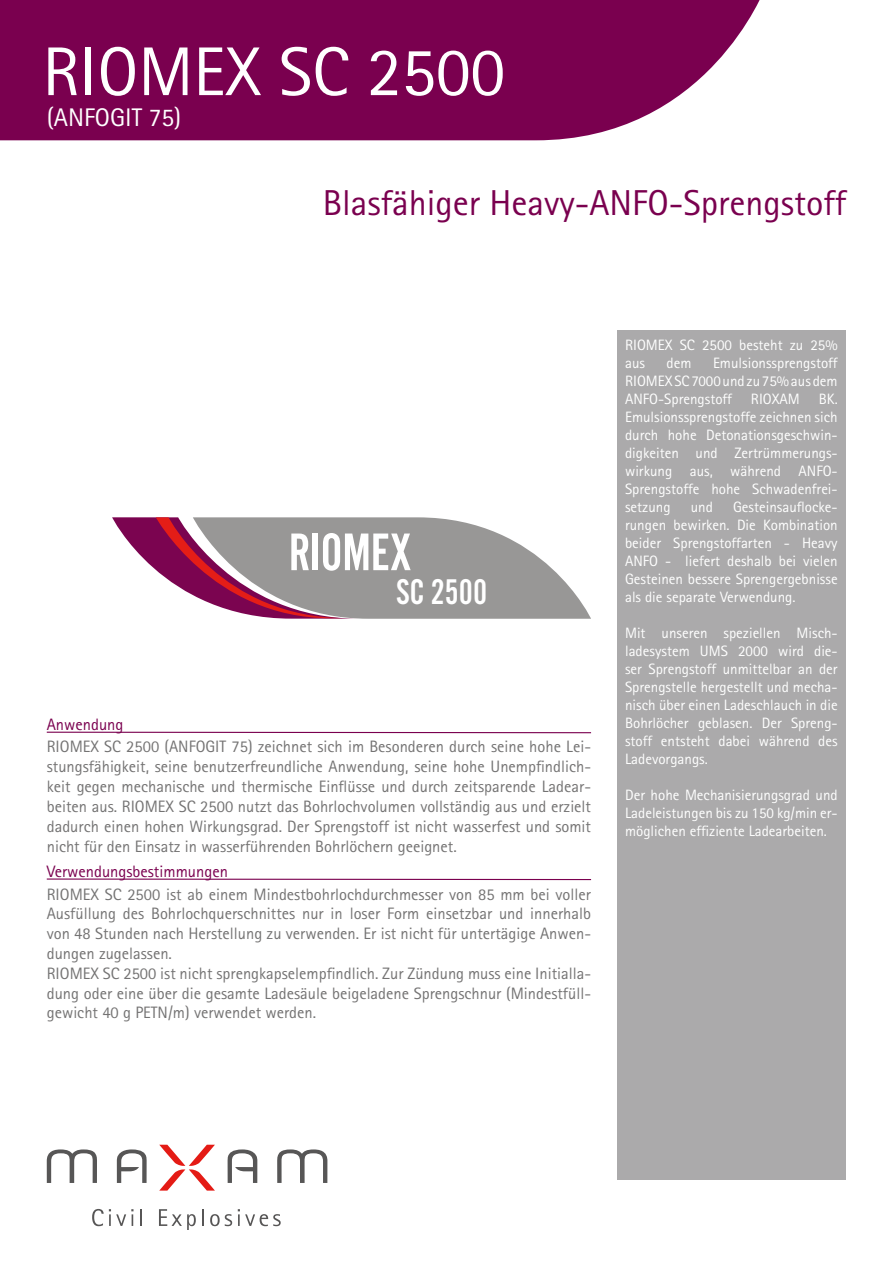
<style>
.page{position:relative;width:893px;height:1263px;background:#fff}
.page>*{position:absolute;margin:0;border:0;box-sizing:border-box;transform-origin:0 0}
.t1{font:69px "Rotis Sans Serif";color:#fff}
.t2{font:54.9px "Alternate Gothic LT No 2";color:#fff}
.t3{font:37.05px "Alternate Gothic LT No 2";color:#fff}
.t4{font:36px "Rotis Sans Serif";color:#7a004f}
.t5{font:25.5px "Rotis Sans Serif";color:#fff}
.t6{font:16.5px/19.8px "Rotis Sans Serif";color:#747373;text-align:justify}
.t7{font:16.5px "Rotis Sans Serif";color:#7a004f}
.t8{font:15px/18px "Rotis Sans Serif";color:#fff;text-align:justify}
</style>
<div class="page">
<svg style="left:0;top:0;width:760px;height:140px;background:#84145d"></svg>
<div style="left:617px;top:330px;width:228px;height:850px;background:#abaaab"></div>
<svg style="left:92px;top:1209px;width:42px;height:17px"></svg>
<svg style="left:141px;top:1209px;width:1px;height:17px"></svg>
<svg style="left:159px;top:1209px;width:37px;height:21px"></svg>
<svg style="left:202px;top:1209px;width:2px;height:17px"></svg>
<svg style="left:210px;top:1214px;width:22px;height:12px"></svg>
<svg style="left:238px;top:1209px;width:43px;height:17px"></svg>
<svg style="left:47px;top:1145px;width:280px;height:45px"></svg>
<svg style="left:46px;top:731px;width:546px;height:3px"></svg>
<svg style="left:46px;top:878px;width:546px;height:3px"></svg>
<svg style="left:112px;top:517px;width:479px;height:102px"></svg>
<h1 class="t1" style="left:43px;top:31px;width:464px">RIOMEX SC 2500</h1>
<h3 class="t5" style="left:47px;top:102px;width:136px">(ANFOGIT 75)</h3>
<h3 class="t4" style="left:323px;top:181px;width:525px">Blasfähiger Heavy-ANFO-Sprengstoff</h3>
<h2 class="t2" style="left:289px;top:524px;width:124px">RIOMEX</h2>
<h3 class="t3" style="left:396px;top:573px;width:93px">SC 2500</h3>
<p class="t7" style="left:47px;top:715px;width:78px">Anwendung</p>
<p class="t6" style="left:47px;top:737px;width:546px">RIOMEX SC 2500 (ANFOGIT 75) zeichnet sich im Besonderen durch seine hohe Lei&shy;stungsfähigkeit, seine benutzerfreundliche Anwendung, seine hohe Unempfindlich&shy;keit gegen mechanische und thermische Einflüsse und durch zeitsparende Ladear&shy;beiten aus. RIOMEX SC 2500 nutzt das Bohrlochvolumen vollständig aus und erzielt dadurch einen hohen Wirkungsgrad. Der Sprengstoff ist nicht wasserfest und somit nicht für den Einsatz in wasserführenden Bohrlöchern geeignet.</p>
<p class="t7" style="left:47px;top:862px;width:183px">Verwendungsbestimmungen</p>
<p class="t6" style="left:47px;top:884px;width:546px;text-align:left">RIOMEX SC 2500 ist ab einem Mindestbohrlochdurchmesser von 85 mm bei voller Ausfüllung des Bohrlochquerschnittes nur in loser Form einsetzbar und innerhalb von 48 Stunden nach Herstellung zu verwenden. Er ist nicht für untertägige Anwen&shy;dungen zugelassen.<br>RIOMEX SC 2500 ist nicht sprengkapselempfindlich. Zur Zündung muss eine Initialla&shy;dung oder eine über die gesamte Ladesäule beigeladene Sprengschnur (Mindestfüll&shy;gewicht 40 g PETN/m) verwendet werden.</p>
<p class="t8" style="left:625px;top:335px;width:214px">RIOMEX SC 2500 besteht zu 25% aus</p>
<p class="t8" style="left:625px;top:353px;width:214px;text-indent:88px">Emulsionssprengstoff RIOMEX SC 7000 und zu 75% aus dem ANFO-Sprengstoff</p>
<p class="t8" style="left:666px;top:353px;width:26px">dem</p>
<p class="t8" style="left:751px;top:389px;width:50px">RIOXAM</p>
<p class="t8" style="left:625px;top:389px;width:214px;text-indent:194px">BK.<br>Emulsionssprengstoffe zeichnen sich durch hohe Detonationsgeschwin&shy;digkeiten und Zertrümmerungs&shy;wirkung aus, während ANFO-Sprengstoffe hohe Schwadenfrei&shy;setzung</p>
<p class="t8" style="left:625px;top:497px;width:214px;text-indent:108px">Gesteinsauflocke&shy;rungen bewirken. Die Kombination beider Sprengstoffarten - Heavy ANFO - liefert deshalb bei vielen Gesteinen bessere Sprengergebnisse als die separate Verwendung.</p>
<p class="t8" style="left:625px;top:623px;width:214px">Mit unseren speziellen Misch&shy;ladesystem UMS 2000 wird die&shy;ser Sprengstoff unmittelbar an der Sprengstelle hergestellt und mecha&shy;nisch über einen Ladeschlauch in die Bohrlöcher geblasen. Der Spreng&shy;stoff entsteht dabei während des Ladevorgangs.</p>
<p class="t8" style="left:625px;top:785px;width:214px">Der hohe Mechanisierungsgrad und Ladeleistungen bis zu 150 kg/min er&shy;möglichen effiziente Ladearbeiten.</p>
<p class="t8" style="left:691px;top:497px;width:24px">und</p>
</div>
